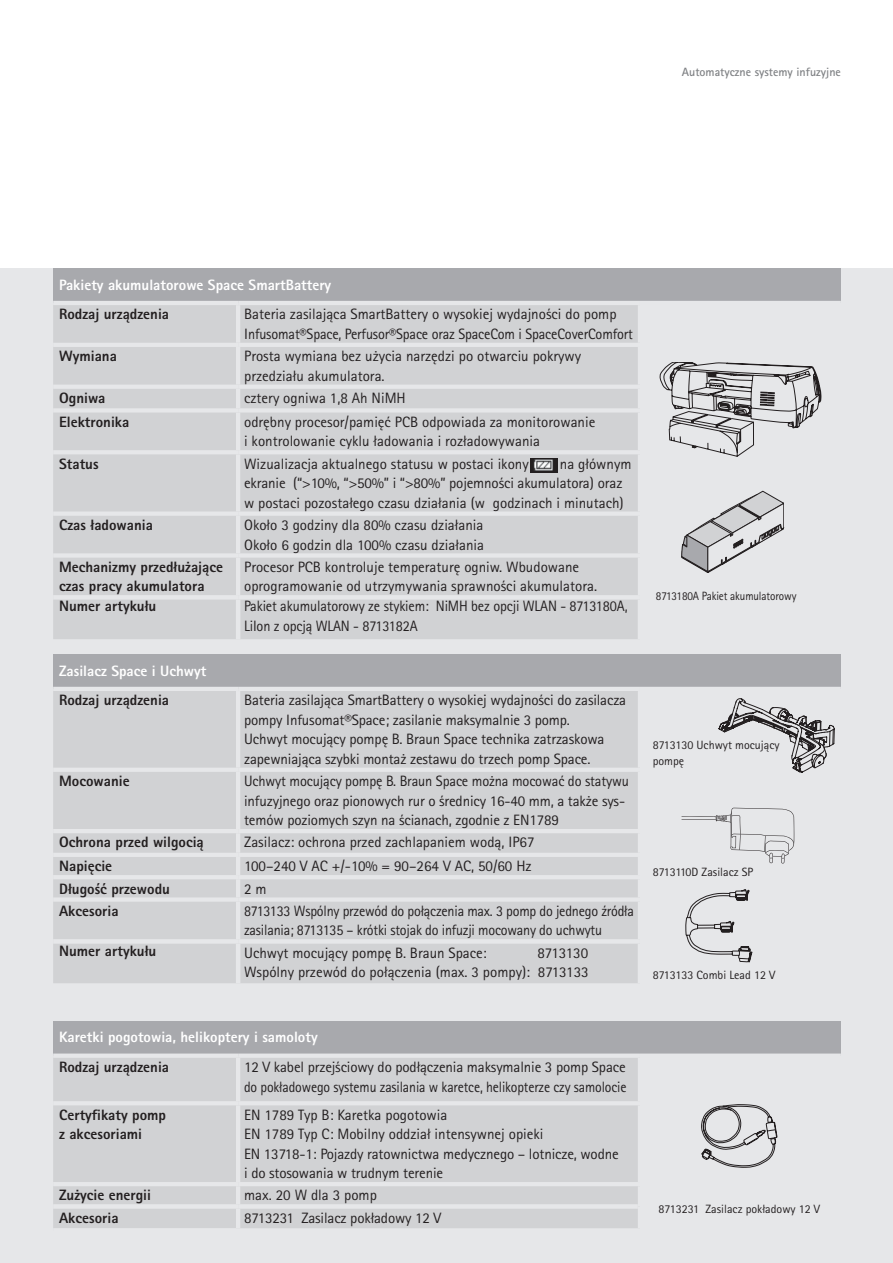
<style>
.page{position:relative;width:893px;height:1263px;background:#fff}
.page>*{position:absolute;margin:0;border:0;box-sizing:border-box;transform-origin:0 0}
.t1{font:15px/19.5px "Rotis Sans Serif Pro";letter-spacing:-.01em;color:#231f20}
.t2{font:800 15px/19.5px "Rotis Sans Serif Pro";color:#231f20}
.t3{font:15px/19.5px "Rotis Sans Serif Pro";letter-spacing:-.01em;color:#231f20;scale:.96 1}
.t4{font:15px/19.5px "Rotis Sans Serif Pro";letter-spacing:-.01em;color:#231f20;scale:.94 1}
.t5{font:800 15px "Rotis Sans Serif Pro";color:#fff}
.t6{font:15px/19.5px "Rotis Sans Serif Pro";letter-spacing:-.01em;color:#231f20;scale:.95 1}
.t7{font:12px/16.5px "Rotis Sans Serif Pro";color:#231f20}
.t8{font:700 12px "Rotis Sans Serif Pro";color:#808285}
.t9{font:12px "Rotis Sans Serif Pro";color:#231f20;scale:.93 1}
</style>
<div class="page">
<div style="left:0;top:269px;width:893px;height:994px;background:#e6e7e9"></div>
<div style="left:53px;top:269px;width:788px;height:34px;background:#a8a9ad"></div>
<div style="left:53px;top:305px;width:585px;height:334px;background:#d1d2d4"></div>
<hr style="left:53px;top:301px;width:185px;height:4px;background:#e6e7e9">
<hr style="left:236px;top:305px;width:4px;height:38px;background:#e6e7e9">
<hr style="left:238px;top:301px;width:402px;height:4px;background:#e6e7e9">
<hr style="left:640px;top:301px;width:201px;height:4px;background:#e6e7e9">
<hr style="left:53px;top:343px;width:185px;height:4px;background:#e6e7e9">
<hr style="left:53px;top:385px;width:185px;height:4px;background:#e6e7e9">
<div style="left:53px;top:408px;width:185px;height:5px;background:#e6e7e9"></div>
<hr style="left:53px;top:450px;width:185px;height:4px;background:#e6e7e9">
<div style="left:53px;top:511px;width:185px;height:5px;background:#e6e7e9"></div>
<hr style="left:236px;top:347px;width:4px;height:38px;background:#e6e7e9">
<hr style="left:236px;top:389px;width:4px;height:19px;background:#e6e7e9">
<hr style="left:236px;top:413px;width:4px;height:37px;background:#e6e7e9">
<hr style="left:236px;top:454px;width:4px;height:57px;background:#e6e7e9">
<hr style="left:236px;top:516px;width:4px;height:37px;background:#e6e7e9">
<hr style="left:238px;top:343px;width:404px;height:4px;background:#e6e7e9">
<hr style="left:238px;top:385px;width:404px;height:4px;background:#e6e7e9">
<div style="left:238px;top:408px;width:404px;height:5px;background:#e6e7e9"></div>
<hr style="left:238px;top:450px;width:404px;height:4px;background:#e6e7e9">
<div style="left:238px;top:511px;width:404px;height:5px;background:#e6e7e9"></div>
<div style="left:53px;top:553px;width:185px;height:5px;background:#e6e7e9"></div>
<hr style="left:236px;top:558px;width:4px;height:37px;background:#e6e7e9">
<div style="left:238px;top:553px;width:404px;height:5px;background:#e6e7e9"></div>
<div style="left:53px;top:595px;width:185px;height:5px;background:#e6e7e9"></div>
<hr style="left:236px;top:600px;width:4px;height:39px;background:#e6e7e9">
<div style="left:238px;top:595px;width:402px;height:5px;background:#e6e7e9"></div>
<img style="left:531px;top:458px;width:27px;height:14px">
<div style="left:53px;top:1022px;width:788px;height:34px;background:#a8a9ad"></div>
<div style="left:53px;top:1058px;width:585px;height:170px;background:#d1d2d4"></div>
<div style="left:53px;top:1053px;width:185px;height:5px;background:#e6e7e9"></div>
<hr style="left:236px;top:1058px;width:4px;height:43px;background:#e6e7e9">
<div style="left:238px;top:1053px;width:402px;height:5px;background:#e6e7e9"></div>
<div style="left:640px;top:1053px;width:201px;height:5px;background:#e6e7e9"></div>
<hr style="left:53px;top:1101px;width:185px;height:4px;background:#e6e7e9">
<hr style="left:236px;top:1105px;width:4px;height:77px;background:#e6e7e9">
<hr style="left:238px;top:1101px;width:404px;height:4px;background:#e6e7e9">
<hr style="left:53px;top:1182px;width:185px;height:4px;background:#e6e7e9">
<hr style="left:236px;top:1186px;width:4px;height:18px;background:#e6e7e9">
<hr style="left:238px;top:1182px;width:404px;height:4px;background:#e6e7e9">
<div style="left:53px;top:1204px;width:185px;height:5px;background:#e6e7e9"></div>
<hr style="left:236px;top:1209px;width:4px;height:19px;background:#e6e7e9">
<div style="left:238px;top:1204px;width:400px;height:5px;background:#e6e7e9"></div>
<div style="left:53px;top:655px;width:788px;height:34px;background:#a8a9ad"></div>
<div style="left:53px;top:691px;width:585px;height:292px;background:#d1d2d4"></div>
<hr style="left:53px;top:687px;width:185px;height:4px;background:#e6e7e9">
<hr style="left:236px;top:691px;width:4px;height:77px;background:#e6e7e9">
<hr style="left:238px;top:687px;width:402px;height:4px;background:#e6e7e9">
<hr style="left:640px;top:687px;width:201px;height:4px;background:#e6e7e9">
<hr style="left:53px;top:768px;width:185px;height:4px;background:#e6e7e9">
<hr style="left:53px;top:829px;width:185px;height:4px;background:#e6e7e9">
<hr style="left:53px;top:853px;width:185px;height:4px;background:#e6e7e9">
<hr style="left:53px;top:875px;width:185px;height:4px;background:#e6e7e9">
<hr style="left:236px;top:772px;width:4px;height:57px;background:#e6e7e9">
<hr style="left:236px;top:833px;width:4px;height:20px;background:#e6e7e9">
<hr style="left:236px;top:857px;width:4px;height:18px;background:#e6e7e9">
<hr style="left:236px;top:879px;width:4px;height:18px;background:#e6e7e9">
<hr style="left:238px;top:768px;width:404px;height:4px;background:#e6e7e9">
<hr style="left:238px;top:829px;width:404px;height:4px;background:#e6e7e9">
<hr style="left:238px;top:853px;width:404px;height:4px;background:#e6e7e9">
<hr style="left:238px;top:875px;width:404px;height:4px;background:#e6e7e9">
<div style="left:53px;top:897px;width:185px;height:5px;background:#e6e7e9"></div>
<hr style="left:236px;top:902px;width:4px;height:37px;background:#e6e7e9">
<div style="left:238px;top:897px;width:404px;height:5px;background:#e6e7e9"></div>
<div style="left:53px;top:939px;width:185px;height:5px;background:#e6e7e9"></div>
<hr style="left:236px;top:944px;width:4px;height:39px;background:#e6e7e9">
<div style="left:238px;top:939px;width:402px;height:5px;background:#e6e7e9"></div>
<svg style="left:681px;top:491px;width:103px;height:82px"></svg>
<svg style="left:660px;top:362px;width:161px;height:94px"></svg>
<svg style="left:719px;top:698px;width:116px;height:74px"></svg>
<svg style="left:701px;top:1104px;width:76px;height:63px"></svg>
<svg style="left:681px;top:807px;width:114px;height:155px"></svg>
<p class="t8" style="left:682px;top:65px;width:161px">Automatyczne systemy infuzyjne</p>
<p class="t5" style="left:59px;top:275px;width:274px">Pakiety akumulatorowe Space SmartBattery</p>
<p class="t2" style="left:59px;top:304px;width:111px">Rodzaj urządzenia</p>
<p class="t1" style="left:244px;top:305px;width:390px">Bateria zasilająca SmartBattery o wysokiej wydajności do pomp<br>Infusomat®Space, Perfusor®Space oraz SpaceCom i SpaceCoverComfort</p>
<p class="t2" style="left:59px;top:346px;width:59px">Wymiana</p>
<p class="t1" style="left:244px;top:346px;width:339px">Prosta wymiana bez użycia narzędzi po otwarciu pokrywy przedziału akumulatora.</p>
<p class="t2" style="left:59px;top:388px;width:48px">Ogniwa</p>
<p class="t1" style="left:244px;top:388px;width:163px">cztery ogniwa 1,8 Ah NiMH</p>
<p class="t2" style="left:59px;top:412px;width:72px">Elektronika</p>
<p class="t1" style="left:244px;top:412px;width:353px">odrębny procesor/pamięć PCB odpowiada za monitorowanie i kontrolowanie cyklu ładowania i rozładowywania</p>
<p class="t2" style="left:59px;top:454px;width:41px">Status</p>
<p class="t1" style="left:244px;top:454px;width:286px">Wizualizacja aktualnego statusu w postaci ikony</p>
<p class="t1" style="left:244px;top:454px;width:389px;text-indent:316px">na głównym ekranie (“&gt;10%, “&gt;50%” i “&gt;80%” pojemności akumulatora) oraz w postaci pozostałego czasu działania (w godzinach i minutach)</p>
<p class="t2" style="left:59px;top:515px;width:95px">Czas ładowania</p>
<p class="t1" style="left:244px;top:515px;width:241px">Około 3 godziny dla 80% czasu działania<br>Około 6 godzin dla 100% czasu działania</p>
<p class="t2" style="left:59px;top:557px;width:165px">Mechanizmy przedłużające czas pracy akumulatora</p>
<p class="t1" style="left:244px;top:557px;width:354px">Procesor PCB kontroluje temperaturę ogniw. Wbudowane oprogramowanie od utrzymywania sprawności akumulatora.</p>
<p class="t2" style="left:59px;top:596px;width:99px">Numer artykułu</p>
<p class="t6" style="left:244px;top:597px;width:405px">Pakiet akumulatorowy ze stykiem: NiMH bez opcji WLAN - 8713180A,<br>LiIon z opcją WLAN - 8713182A</p>
<p class="t5" style="left:59px;top:661px;width:149px">Zasilacz Space i Uchwyt</p>
<p class="t2" style="left:59px;top:690px;width:111px">Rodzaj urządzenia</p>
<p class="t1" style="left:244px;top:690px;width:384px">Bateria zasilająca SmartBattery o wysokiej wydajności do zasilacza pompy Infusomat®Space; zasilanie maksymalnie 3 pomp.<br>Uchwyt mocujący pompę B. Braun Space technika zatrzaskowa zapewniająca szybki montaż zestawu do trzech pomp Space.</p>
<p class="t2" style="left:59px;top:771px;width:72px">Mocowanie</p>
<p class="t3" style="left:244px;top:771px;width:402px">Uchwyt mocujący pompę B. Braun Space można mocować do statywu infuzyjnego oraz pionowych rur o średnicy 16-40 mm, a także sys&shy;temów poziomych szyn na ścianach, zgodnie z EN1789</p>
<p class="t2" style="left:59px;top:832px;width:146px">Ochrona przed wilgocią</p>
<p class="t1" style="left:244px;top:833px;width:292px">Zasilacz: ochrona przed zachlapaniem wodą, IP67</p>
<p class="t2" style="left:59px;top:856px;width:55px">Napięcie</p>
<p class="t1" style="left:244px;top:856px;width:289px">100–240 V AC +/-10% = 90–264 V AC, 50/60 Hz</p>
<p class="t2" style="left:59px;top:879px;width:112px">Długość przewodu</p>
<p class="t1" style="left:244px;top:879px;width:24px">2 m</p>
<p class="t2" style="left:59px;top:901px;width:61px">Akcesoria</p>
<p class="t4" style="left:244px;top:901px;width:416px">8713133 Wspólny przewód do połączenia max. 3 pomp do jednego źródła zasilania; 8713135 – krótki stojak do infuzji mocowany do uchwytu</p>
<p class="t2" style="left:59px;top:941px;width:99px">Numer artykułu</p>
<p class="t1" style="left:244px;top:943px;width:244px">Uchwyt mocujący pompę B. Braun Space:</p>
<p class="t1" style="left:244px;top:943px;width:346px;text-align:right">8713130<br>Wspólny przewód do połączenia (max. 3 pompy): 8713133</p>
<p class="t9" style="left:656px;top:589px;width:153px">8713180A Pakiet akumulatorowy</p>
<p class="t7" style="left:653px;top:736px;width:128px">8713130 Uchwyt mocujący pompę</p>
<p class="t7" style="left:653px;top:864px;width:102px">8713110D Zasilacz SP</p>
<p class="t7" style="left:653px;top:967px;width:124px">8713133 Combi Lead 12 V</p>
<p class="t5" style="left:59px;top:1028px;width:260px">Karetki pogotowia, helikoptery i samoloty</p>
<p class="t2" style="left:59px;top:1057px;width:111px">Rodzaj urządzenia</p>
<p class="t1" style="left:244px;top:1057px;width:384px">12 V kabel przejściowy do podłączenia maksymalnie 3 pomp Space do pokładowego systemu zasilania w karetce, helikopterze czy samolocie</p>
<p class="t2" style="left:59px;top:1105px;width:108px">Certyfikaty pomp z akcesoriami</p>
<p class="t1" style="left:244px;top:1105px;width:376px">EN 1789 Typ B: Karetka pogotowia<br>EN 1789 Typ C: Mobilny oddział intensywnej opieki<br>EN 13718-1: Pojazdy ratownictwa medycznego – lotnicze, wodne i do stosowania w trudnym terenie</p>
<p class="t2" style="left:59px;top:1185px;width:93px">Zużycie energii</p>
<p class="t1" style="left:244px;top:1186px;width:134px">max. 20 W dla 3 pomp</p>
<p class="t2" style="left:59px;top:1208px;width:61px">Akcesoria</p>
<p class="t1" style="left:244px;top:1208px;width:199px">8713231 Zasilacz pokładowy 12 V</p>
<p class="t7" style="left:659px;top:1200px;width:163px">8713231 Zasilacz pokładowy 12 V</p>
</div>
